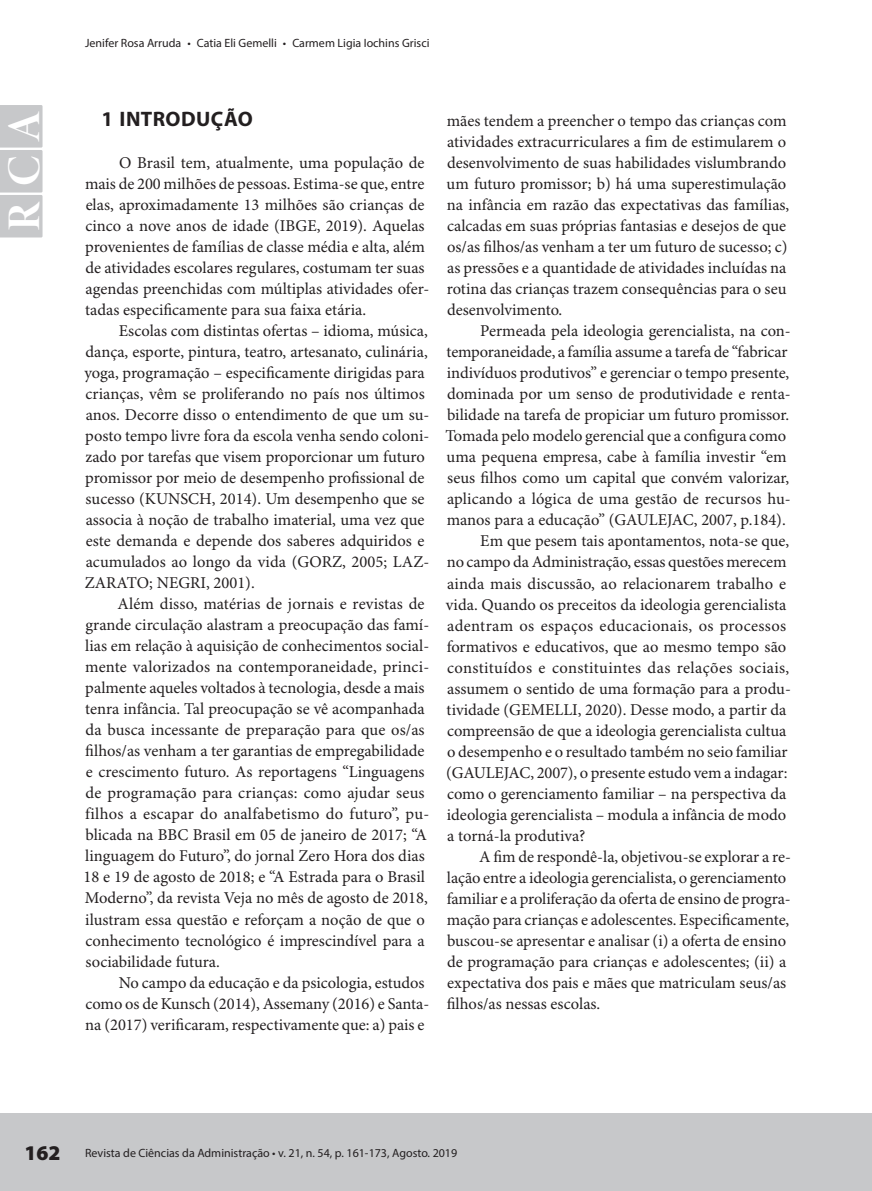
<style>
.page{position:relative;width:872px;height:1191px;background:#fff}
.page>*{position:absolute;margin:0;border:0;box-sizing:border-box;transform-origin:0 0}
.t1{font:46.8px "Minion Pro Bold Disp";color:#fff}
.t2{font:700 21px "Myriad Pro";letter-spacing:.02em;color:#231f20}
.t3{font:16.5px/21px "Minion Pro";color:#231f20}
.t4{font:16.5px "Minion Pro";letter-spacing:.025em;color:#231f20}
.t5{font:16.5px "Minion Pro";letter-spacing:.02em;color:#231f20}
.t6{font:12px "Myriad Pro";color:#231f20}
.s1{font-weight:900;font-size:21px}
</style>
<div class="page">
<div style="left:0;top:1113px;width:872px;height:78px;background:#c7c8ca"></div>
<div style="left:0;top:105px;width:43px;height:132px;background:#c7c8ca"></div>
<p class="t6" style="left:85px;top:35px;width:346px">Jenifer Rosa Arruda • Catia Eli Gemelli • Carmem Ligia Iochins Grisci</p>
<h1 class="t1" style="left:-4px;top:231px;width:121px;rotate:-90deg">RCA</h1>
<p class="t2" style="left:102px;top:105px;width:153px">1 INTRODUÇÃO</p>
<p class="t3" style="left:85px;top:153px;width:346px;text-indent:34px">O Brasil tem, atualmente, uma população de mais de 200 milhões de pessoas. Estima-se que, entre elas, aproximadamente 13 milhões são crianças de cinco a nove anos de idade (IBGE, 2019). Aquelas provenientes de famílias de classe média e alta, além de atividades escolares regulares, costumam ter suas agendas preenchidas com múltiplas atividades ofer&shy;tadas especificamente para sua faixa etária.</p>
<p class="t3" style="left:84px;top:321px;width:346px;text-indent:34px">Escolas com distintas ofertas – idioma, música, dança, esporte, pintura, teatro, artesanato, culinária, yoga, programação – especificamente dirigidas para crianças, vêm se proliferando no país nos últimos anos. Decorre disso o entendimento de que um su&shy;posto tempo livre fora da escola venha sendo coloni&shy;zado por tarefas que visem proporcionar um futuro promissor por meio de desempenho profissional de sucesso (KUNSCH, 2014). Um desempenho que se associa à noção de trabalho imaterial, uma vez que este demanda e depende dos saberes adquiridos e acumulados ao longo da vida (GORZ, 2005; LAZ-ZARATO; NEGRI, 2001).</p>
<p class="t3" style="left:84px;top:594px;width:347px;text-indent:34px">Além disso, matérias de jornais e revistas de grande circulação alastram a preocupação das famí&shy;lias em relação à aquisição de conhecimentos social&shy;mente valorizados na contemporaneidade, princi&shy;palmente aqueles voltados à tecnologia, desde a mais tenra infância. Tal preocupação se vê acompanhada da busca incessante de preparação para que os/as filhos/as venham a ter garantias de empregabilidade e crescimento futuro. As reportagens “Linguagens de programação para crianças: como ajudar seus filhos a escapar do analfabetismo do futuro”, pu&shy;blicada na BBC Brasil em 05 de janeiro de 2017; “A linguagem do Futuro”, do jornal Zero Hora dos dias 18 e 19 de agosto de 2018; e “A Estrada para o Brasil Moderno”, da revista Veja no mês de agosto de 2018, ilustram essa questão e reforçam a noção de que o conhecimento tecnológico é imprescindível para a sociabilidade futura.</p>
<p class="t3" style="left:85px;top:972px;width:345px;text-indent:33px">No campo da educação e da psicologia, estudos como os de Kunsch (2014), Assemany (2016) e Santa&shy;na (2017) verificaram, respectivamente que: a) pais e</p>
<p class="t3" style="left:446px;top:111px;width:344px">mães tendem a preencher o tempo das crianças com atividades extracurriculares a fim de estimularem o desenvolvimento de suas habilidades vislumbrando um futuro promissor; b) há uma superestimulação na infância em razão das expectativas das famílias, calcadas em suas próprias fantasias e desejos de que os/as filhos/as venham a ter um futuro de sucesso; c) as pressões e a quantidade de atividades incluídas na rotina das crianças trazem consequências para o seu desenvolvimento.</p>
<p class="t3" style="left:480px;top:321px;width:312px">Permeada pela ideologia gerencialista, na con-</p>
<p class="t3" style="left:446px;top:342px;width:342px">temporaneidade, a família assume a tarefa de “fabricar</p>
<p class="t3" style="left:447px;top:363px;width:344px">indivíduos produtivos” e gerenciar o tempo presente,</p>
<p class="t3" style="left:447px;top:384px;width:345px">dominada por um senso de produtividade e renta-</p>
<p class="t3" style="left:447px;top:405px;width:344px">bilidade na tarefa de propiciar um futuro promissor.</p>
<p class="t3" style="left:445px;top:426px;width:342px">Tomada pelo modelo gerencial que a configura como</p>
<p class="t3" style="left:446px;top:447px;width:341px">uma pequena empresa, cabe à família investir “em</p>
<p class="t3" style="left:447px;top:468px;width:344px">seus filhos como um capital que convém valorizar,</p>
<p class="t3" style="left:447px;top:489px;width:345px">aplicando a lógica de uma gestão de recursos hu-</p>
<p class="t3" style="left:446px;top:510px;width:340px">manos para a educação” (GAULEJAC, 2007, p.184).</p>
<p class="t3" style="left:480px;top:531px;width:310px">Em que pesem tais apontamentos, nota-se que,</p>
<p class="t3" style="left:447px;top:552px;width:341px">no campo da Administração, essas questões merecem</p>
<p class="t3" style="left:447px;top:573px;width:340px">ainda mais discussão, ao relacionarem trabalho e</p>
<p class="t3" style="left:446px;top:594px;width:342px">vida. Quando os preceitos da ideologia gerencialista</p>
<p class="t5" style="left:447px;top:615px;width:340px">adentram os espaços educacionais, os processos</p>
<p class="t3" style="left:446px;top:636px;width:341px">formativos e educativos, que ao mesmo tempo são</p>
<p class="t4" style="left:447px;top:657px;width:344px">constituídos e constituintes das relações sociais,</p>
<p class="t3" style="left:447px;top:678px;width:345px">assumem o sentido de uma formação para a produ-</p>
<p class="t3" style="left:446px;top:699px;width:341px">tividade (GEMELLI, 2020). Desse modo, a partir da</p>
<p class="t3" style="left:447px;top:720px;width:341px">compreensão de que a ideologia gerencialista cultua</p>
<p class="t3" style="left:447px;top:741px;width:342px">o desempenho e o resultado também no seio familiar</p>
<p class="t3" style="left:446px;top:762px;width:343px">(GAULEJAC, 2007), o presente estudo vem a indagar:</p>
<p class="t3" style="left:447px;top:783px;width:341px">como o gerenciamento familiar – na perspectiva da</p>
<p class="t3" style="left:447px;top:804px;width:341px">ideologia gerencialista – modula a infância de modo</p>
<p class="t3" style="left:447px;top:825px;width:140px">a torná-la produtiva?</p>
<p class="t3" style="left:479px;top:846px;width:313px">A fim de respondê-la, objetivou-se explorar a re-</p>
<p class="t3" style="left:447px;top:867px;width:341px">lação entre a ideologia gerencialista, o gerenciamento</p>
<p class="t3" style="left:447px;top:888px;width:346px">familiar e a proliferação da oferta de ensino de progra-</p>
<p class="t3" style="left:447px;top:909px;width:344px">mação para crianças e adolescentes. Especificamente,</p>
<p class="t3" style="left:447px;top:930px;width:341px">buscou-se apresentar e analisar (i) a oferta de ensino</p>
<p class="t3" style="left:447px;top:951px;width:341px">de programação para crianças e adolescentes; (ii) a</p>
<p class="t3" style="left:447px;top:972px;width:340px">expectativa dos pais e mães que matriculam seus/as</p>
<p class="t3" style="left:447px;top:993px;width:155px">filhos/as nessas escolas.</p>
<p class="t6" style="left:24px;top:1145px;width:434px"><span class="s1">162</span> Revista de Ciências da Administração • v. 21, n. 54, p. 161-173, Agosto. 2019</p>
</div>
